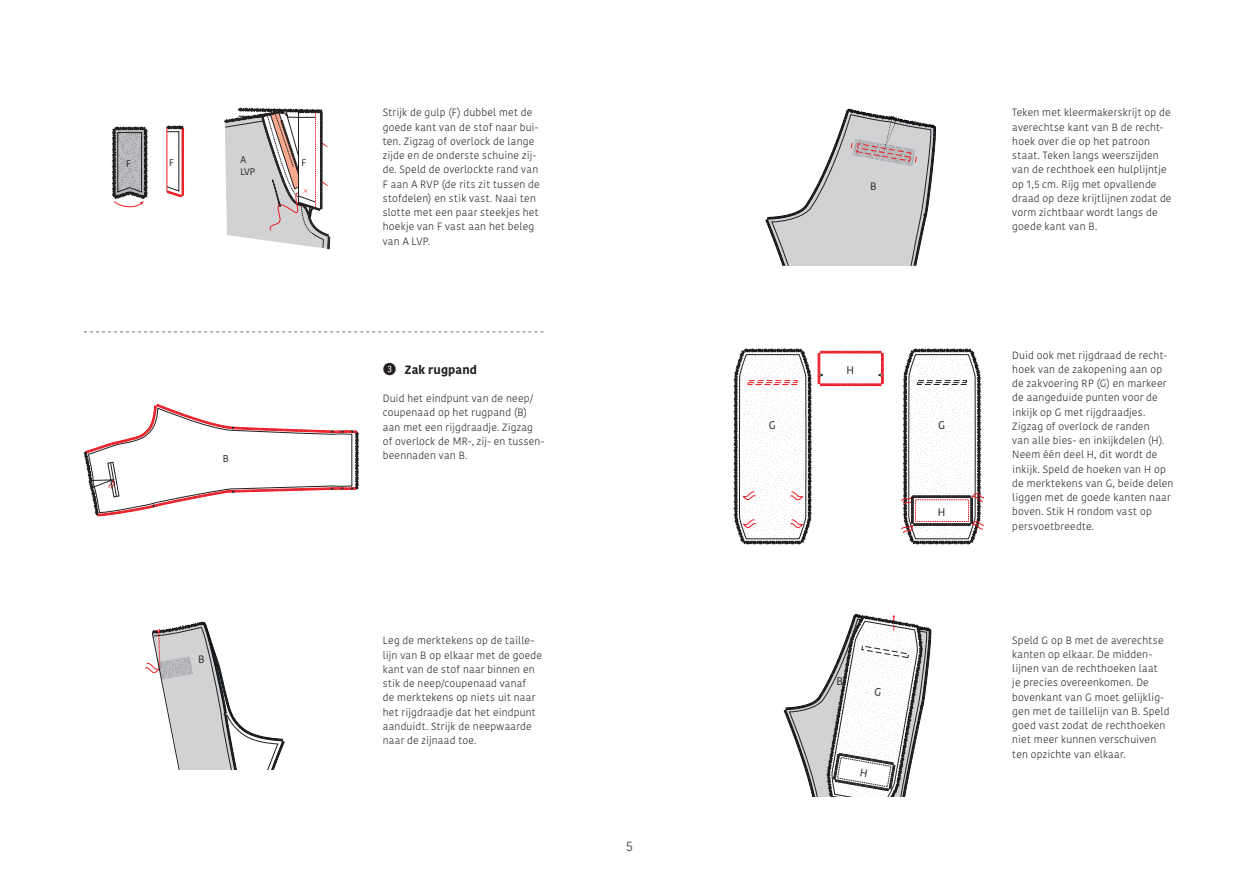
<style>
.page{position:relative;width:1259px;height:893px;background:#fff}
.page>*{position:absolute;margin:0;border:0;box-sizing:border-box;transform-origin:0 0}
.t1{font:13.5px "Kohinoor";color:#57585a}
.t2{font:700 12px "Kohinoor";letter-spacing:.015em;color:#231f20}
.t3{font:10.95px "Kohinoor";color:#231f20}
.t4{font:10.65px "Kohinoor";color:#231f20}
.t5{font:300 10.5px/14.2px "Kohinoor";letter-spacing:.02em;color:#231f20}
.t6{font:9.9px "Kohinoor";color:#231f20}
.t7{font:9.45px/11.4px "Kohinoor";color:#231f20}
.s1{font-family:"Fyra Numeric Circle Closed";font-weight:400;font-size:16.5px}
</style>
<div class="page">
<svg style="left:167px;top:127px;width:17px;height:70px"></svg>
<hr style="left:167px;top:128px;width:1px;height:64px;background:#ee1d23">
<svg style="left:112px;top:128px;width:35px;height:80px;background:#9a9698"></svg>
<svg style="left:225px;top:109px;width:105px;height:140px"></svg>
<svg style="left:84px;top:404px;width:274px;height:112px"></svg>
<svg style="left:145px;top:622px;width:140px;height:148px"></svg>
<svg style="left:765px;top:109px;width:171px;height:157px"></svg>
<svg style="left:818px;top:351px;width:66px;height:35px"></svg>
<svg style="left:733px;top:350px;width:79px;height:193px"></svg>
<svg style="left:901px;top:350px;width:83px;height:193px"></svg>
<div style="left:915px;top:499px;width:53px;height:23px;border:1px dashed #ee1d23"></div>
<svg style="left:84px;top:331px;width:459px;height:1px"></svg>
<svg style="left:784px;top:615px;width:147px;height:182px"></svg>
<p class="t7" style="left:126px;top:158px;width:6px">F</p>
<p class="t7" style="left:169px;top:157px;width:6px">F</p>
<p class="t7" style="left:240px;top:154px;width:16px">A<br>LVP</p>
<p class="t7" style="left:301px;top:157px;width:6px">F</p>
<p class="t6" style="left:223px;top:452px;width:8px">B</p>
<p class="t4" style="left:198px;top:652px;width:8px">B</p>
<p class="t5" style="left:383px;top:106px;width:158px">Strijk de gulp (F) dubbel met de goede kant van de stof naar bui&shy;ten. Zigzag of overlock de lange zijde en de onderste schuine zij&shy;de. Speld de overlockte rand van<br>F aan A RVP (de rits zit tussen de stofdelen) en stik vast. Naai ten slotte met een paar steekjes het hoekje van F vast aan het beleg van A LVP.</p>
<p class="t2" style="left:383px;top:362px;width:96px"><span class="s1">3</span> Zak rugpand</p>
<p class="t5" style="left:383px;top:391px;width:163px">Duid het eindpunt van de neep/ coupenaad op het rugpand (B) aan met een rijgdraadje. Zigzag of overlock de MR-, zij- en tussen&shy;beennaden van B.</p>
<p class="t5" style="left:383px;top:634px;width:161px">Leg de merktekens op de taille&shy;lijn van B op elkaar met de goede kant van de stof naar binnen en stik de neep/coupenaad vanaf<br>de merktekens op niets uit naar het rijgdraadje dat het eindpunt aanduidt. Strijk de neepwaarde naar de zijnaad toe.</p>
<p class="t1" style="left:626px;top:837px;width:9px">5</p>
<p class="t4" style="left:870px;top:180px;width:8px">B</p>
<p class="t3" style="left:846px;top:363px;width:9px">H</p>
<p class="t3" style="left:768px;top:418px;width:9px">G</p>
<p class="t3" style="left:938px;top:418px;width:9px">G</p>
<p class="t3" style="left:836px;top:674px;width:8px">B</p>
<p class="t3" style="left:938px;top:505px;width:9px">H</p>
<p class="t5" style="left:1012px;top:106px;width:161px">Teken met kleermakerskrijt op de averechtse kant van B de recht&shy;hoek over die op het patroon staat. Teken langs weerszijden van de rechthoek een hulplijntje op 1,5 cm. Rijg met opvallende draad op deze krijtlijnen zodat de vorm zichtbaar wordt langs de goede kant van B.</p>
<p class="t5" style="left:1012px;top:348px;width:163px">Duid ook met rijgdraad de recht&shy;hoek van de zakopening aan op de zakvoering RP (G) en markeer de aangeduide punten voor de inkijk op G met rijgdraadjes.<br>Zigzag of overlock de randen<br>van alle bies- en inkijkdelen (H).<br>Neem één deel H, dit wordt de inkijk. Speld de hoeken van H op de merktekens van G, beide delen liggen met de goede kanten naar boven. Stik H rondom vast op persvoetbreedte.</p>
<p class="t5" style="left:1012px;top:633px;width:159px">Speld G op B met de averechtse kanten op elkaar. De midden&shy;lijnen van de rechthoeken laat<br>je precies overeenkomen. De bovenkant van G moet gelijklig&shy;gen met de taillelijn van B. Speld goed vast zodat de rechthoeken niet meer kunnen verschuiven ten opzichte van elkaar.</p>
</div>
